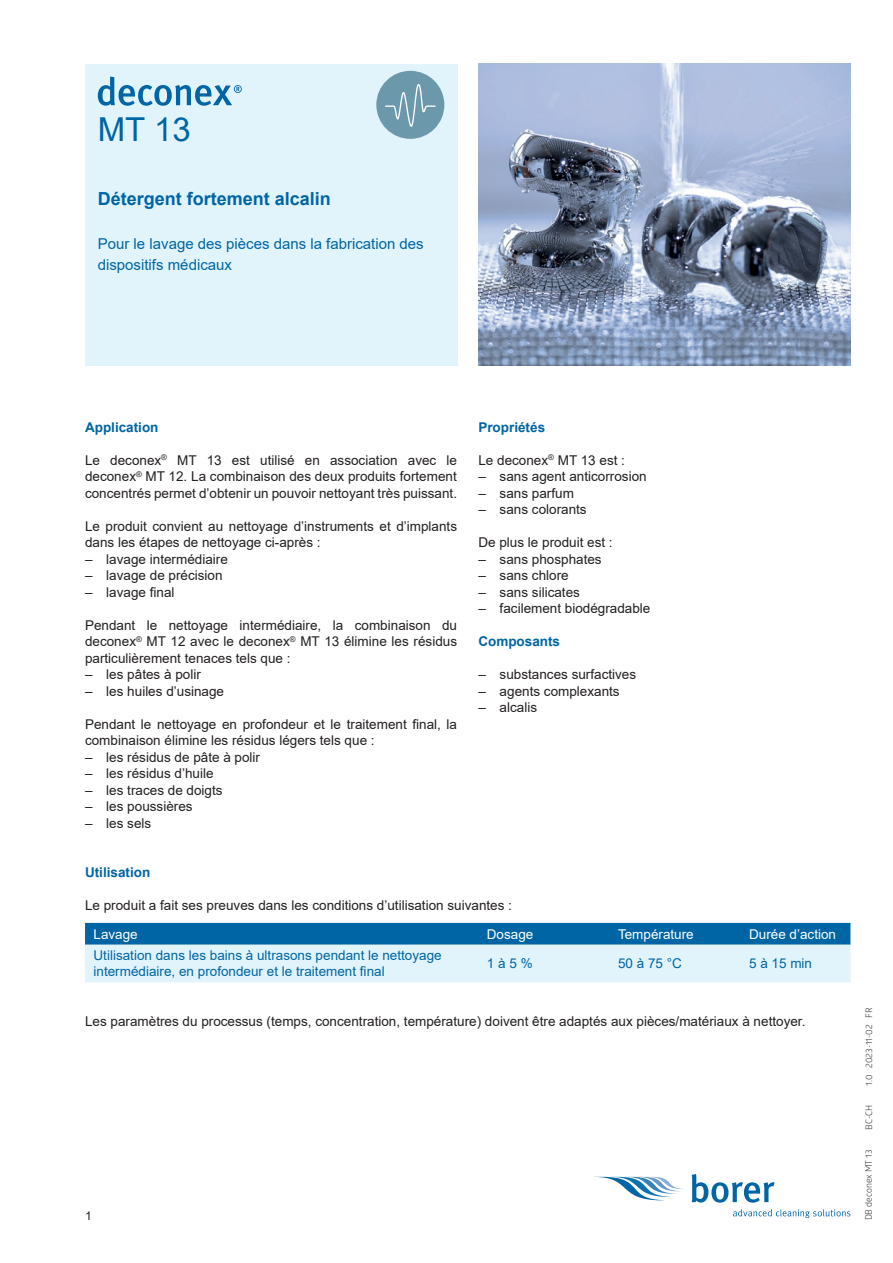
<style>
.page{position:relative;width:893px;height:1263px;background:#fff}
.page>*{position:absolute;margin:0;border:0;box-sizing:border-box;transform-origin:0 0}
.t1{font:33px "Arial";color:#0065a4}
.t2{font:700 18px "Arial";color:#0065a4}
.t3{font:15px/21px "Arial";color:#0065a4}
.t4{font:13.5px/16.5px "Arial";color:#231f20;text-align:justify}
.t5{font:13.5px/16.5px "Arial";color:#0065a4}
.t6{font:700 13.5px "Arial";color:#0065a4}
.t7{font:13.5px "Arial";color:#fff}
.t8{font:12px "Arial";color:#231f20}
.t9{font:9px "Glober";color:#231f20}
</style>
<div class="page">
<div style="left:85px;top:64px;width:372px;height:302px;background:#e1f4fc"></div>
<svg style="left:98px;top:77px;width:144px;height:29px"></svg>
<svg style="left:598px;top:1177px;width:86px;height:23px"></svg>
<svg style="left:692px;top:1174px;width:83px;height:29px"></svg>
<svg style="left:733px;top:1209px;width:117px;height:9px"></svg>
<div style="left:376px;top:71px;width:68px;height:68px;background:#6c98ac;border-radius:50%"></div>
<svg style="left:384px;top:84px;width:52px;height:43px"></svg>
<img style="left:479px;top:64px;width:371px;height:302px">
<svg style="left:85px;top:923px;width:765px;height:59px;background:#8ebfdb"></svg>
<h1 class="t1" style="left:98px;top:107px;width:94px">MT 13</h1>
<h2 class="t2" style="left:98px;top:186px;width:235px">Détergent fortement alcalin</h2>
<p class="t3" style="left:98px;top:233px;width:327px">Pour le lavage des pièces dans la fabrication des dispositifs médicaux</p>
<p class="t6" style="left:85px;top:417px;width:75px">Application</p>
<p class="t4" style="left:85px;top:451px;width:374px">Le deconex<sup>®</sup> MT 13 est utilisé en association avec le deconex<sup>®</sup> MT 12. La combinaison des deux produits fortement concentrés permet d’obtenir un pouvoir nettoyant très puissant.</p>
<p class="t4" style="left:85px;top:517px;width:374px">Le produit convient au nettoyage d’instruments et d’implants dans les étapes de nettoyage ci-après :</p>
<p class="t4" style="left:85px;top:550px;width:144px">– lavage intermédiaire</p>
<p class="t4" style="left:85px;top:567px;width:139px">– lavage de précision</p>
<p class="t4" style="left:85px;top:583px;width:91px">– lavage final</p>
<p class="t4" style="left:85px;top:616px;width:374px">Pendant le nettoyage intermédiaire, la combinaison du deconex<sup>®</sup> MT 12 avec le deconex<sup>®</sup> MT 13 élimine les résidus particulièrement tenaces tels que :</p>
<p class="t4" style="left:85px;top:666px;width:117px">– les pâtes à polir</p>
<p class="t4" style="left:85px;top:682px;width:141px">– les huiles d’usinage</p>
<p class="t4" style="left:85px;top:715px;width:374px">Pendant le nettoyage en profondeur et le traitement final, la combinaison élimine les résidus légers tels que :</p>
<p class="t4" style="left:85px;top:748px;width:177px">– les résidus de pâte à polir</p>
<p class="t4" style="left:85px;top:765px;width:130px">– les résidus d’huile</p>
<p class="t4" style="left:85px;top:781px;width:139px">– les traces de doigts</p>
<p class="t4" style="left:85px;top:798px;width:109px">– les poussières</p>
<p class="t4" style="left:85px;top:814px;width:68px">– les sels</p>
<p class="t6" style="left:478px;top:417px;width:68px">Propriétés</p>
<p class="t4" style="left:478px;top:451px;width:148px">Le deconex<sup>®</sup> MT 13 est :</p>
<p class="t4" style="left:478px;top:468px;width:170px">– sans agent anticorrosion</p>
<p class="t4" style="left:478px;top:484px;width:97px">– sans parfum</p>
<p class="t4" style="left:478px;top:501px;width:110px">– sans colorants</p>
<p class="t4" style="left:478px;top:534px;width:136px">De plus le produit est :</p>
<p class="t4" style="left:478px;top:550px;width:125px">– sans phosphates</p>
<p class="t4" style="left:478px;top:567px;width:92px">– sans chlore</p>
<p class="t4" style="left:478px;top:583px;width:103px">– sans silicates</p>
<p class="t4" style="left:478px;top:600px;width:174px">– facilement biodégradable</p>
<p class="t6" style="left:478px;top:632px;width:83px">Composants</p>
<p class="t4" style="left:478px;top:666px;width:159px">– substances surfactives</p>
<p class="t4" style="left:478px;top:682px;width:143px">– agents complexants</p>
<p class="t4" style="left:478px;top:699px;width:60px">– alcalis</p>
<p class="t6" style="left:85px;top:863px;width:67px">Utilisation</p>
<p class="t4" style="left:85px;top:897px;width:428px">Le produit a fait ses preuves dans les conditions d’utilisation suivantes :</p>
<p class="t7" style="left:94px;top:925px;width:46px">Lavage</p>
<p class="t7" style="left:487px;top:925px;width:48px">Dosage</p>
<p class="t7" style="left:618px;top:925px;width:77px">Température</p>
<p class="t7" style="left:749px;top:925px;width:89px">Durée d’action</p>
<p class="t5" style="left:94px;top:947px;width:350px">Utilisation dans les bains à ultrasons pendant le nettoyage intermédiaire, en profondeur et le traitement final</p>
<p class="t5" style="left:487px;top:955px;width:47px">1 à 5 %</p>
<p class="t5" style="left:618px;top:955px;width:65px">50 à 75 °C</p>
<p class="t5" style="left:749px;top:955px;width:65px">5 à 15 min</p>
<p class="t4" style="left:85px;top:1012px;width:722px">Les paramètres du processus (temps, concentration, température) doivent être adaptés aux pièces/matériaux à nettoyer.</p>
<p class="t9" style="left:862px;top:1086px;width:80px;rotate:-90deg">1.0 2023-11-02 FR</p>
<p class="t8" style="left:85px;top:1208px;width:8px">1</p>
<p class="t9" style="left:862px;top:1130px;width:26px;rotate:-90deg">BC-CH</p>
<p class="t9" style="left:862px;top:1220px;width:72px;rotate:-90deg">DB deconex MT 13</p>
</div>
